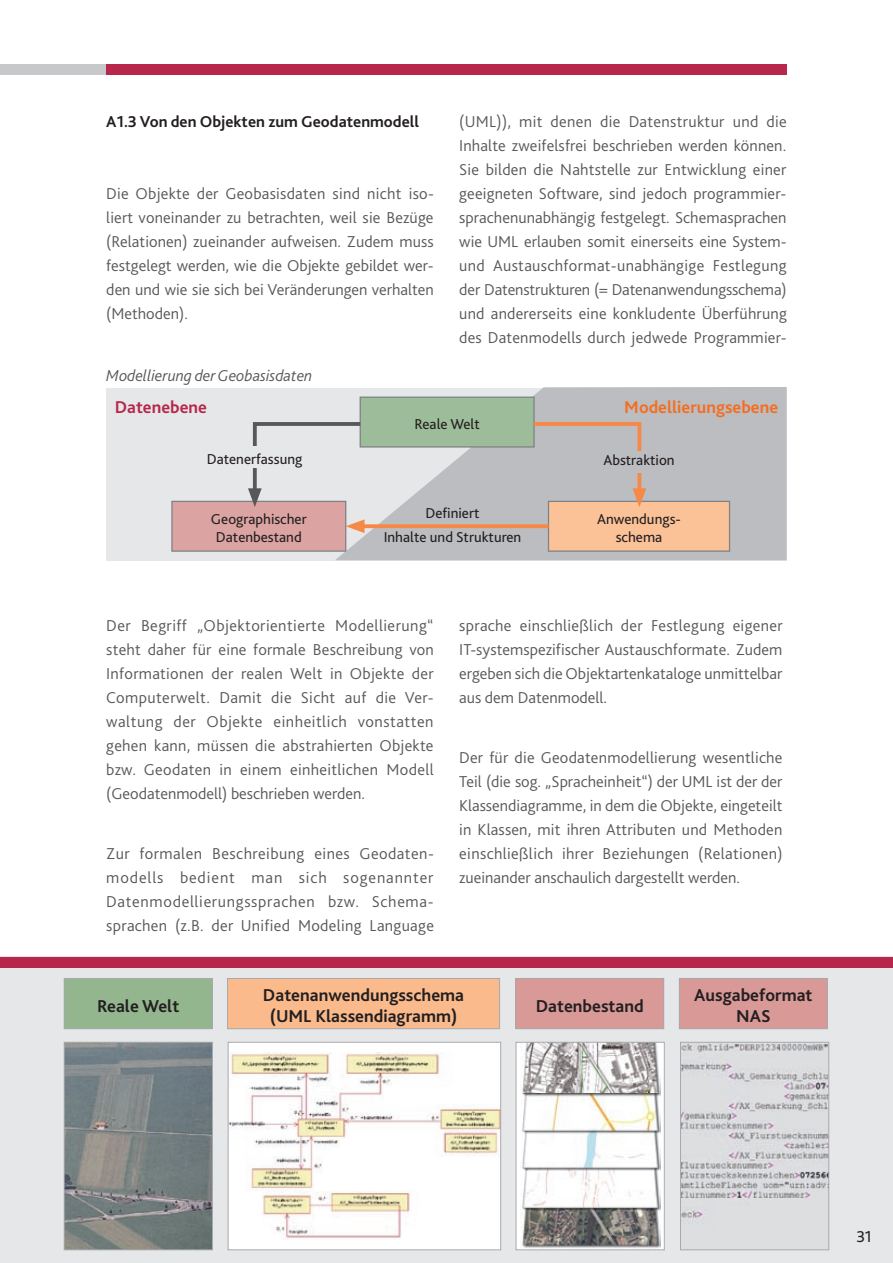
<style>
.page{position:relative;width:893px;height:1263px;background:#fff}
.page>*{position:absolute;margin:0;border:0;box-sizing:border-box;transform-origin:0 0}
.t1{font:700 18px/21.6px "Bliss 2";color:#231f20;text-align:center}
.t2{font:700 17.85px "Bliss 2";color:#f36e21}
.t3{font:700 17.85px "Bliss 2";color:#b6274b}
.t4{font:300 16.5px/24px "Bliss 2";color:#57585a;text-align:justify}
.t5{font:700 16.5px "Bliss 2";color:#231f20}
.t6{font:italic 300 16.5px "Bliss 2";color:#57585a}
.t7{font:16.5px "Bliss 2";color:#231f20}
.t8{font:15px/18px "Bliss 2";color:#231f20;text-align:center}
</style>
<div class="page">
<div style="left:106px;top:388px;width:681px;height:172px;background:#e6e7e9"></div>
<svg style="left:335px;top:387px;width:452px;height:173px;fill:#bcbdc0"></svg>
<div style="left:0;top:957px;width:893px;height:306px;background:#e6e7e9"></div>
<div style="left:360px;top:397px;width:174px;height:50px;background:#9dbc99"></div>
<div style="left:360px;top:396px;width:175px;height:52px;border:1px solid #808285"></div>
<div style="left:548px;top:501px;width:181px;height:50px;background:#fbc197"></div>
<div style="left:548px;top:501px;width:182px;height:51px;border:1px solid #808285"></div>
<div style="left:172px;top:501px;width:174px;height:50px;background:#dba3a1"></div>
<div style="left:171px;top:501px;width:175px;height:51px;border:1px solid #808285"></div>
<svg style="left:364px;top:524px;width:184px;height:4px"></svg>
<svg style="left:346px;top:519px;width:18px;height:14px"></svg>
<svg style="left:530px;top:420px;width:116px;height:87px;background:#c2b8b2"></svg>
<svg style="left:248px;top:420px;width:116px;height:87px"></svg>
<div style="left:599px;top:451px;width:80px;height:21px;background:#bcbdc0"></div>
<div style="left:202px;top:447px;width:105px;height:21px;background:#e6e7e9"></div>
<div style="left:64px;top:978px;width:148px;height:51px;background:#93b68f"></div>
<div style="left:64px;top:978px;width:149px;height:51px;border:1px solid #a8a9ad"></div>
<img style="left:66px;top:1044px;width:145px;height:204px">
<div style="left:64px;top:1042px;width:149px;height:208px;border:1px solid #a8a9ad"></div>
<div style="left:516px;top:978px;width:148px;height:51px;background:#d89997"></div>
<div style="left:515px;top:978px;width:149px;height:51px;border:1px solid #a8a9ad"></div>
<div style="left:516px;top:1042px;width:148px;height:208px;background:#fff"></div>
<img style="left:520px;top:1044px;width:140px;height:204px">
<div style="left:516px;top:1042px;width:149px;height:208px;border:1px solid #a8a9ad"></div>
<div style="left:679px;top:978px;width:148px;height:51px;background:#d89997"></div>
<div style="left:679px;top:978px;width:149px;height:51px;border:1px solid #a8a9ad"></div>
<img style="left:682px;top:1044px;width:145px;height:189px">
<div style="left:680px;top:1042px;width:149px;height:208px;border:1px solid #a8a9ad"></div>
<div style="left:228px;top:1042px;width:273px;height:208px;background:#fff"></div>
<img style="left:230px;top:1053px;width:269px;height:186px">
<div style="left:228px;top:1042px;width:273px;height:208px;border:1px solid #a8a9ad"></div>
<div style="left:228px;top:978px;width:272px;height:51px;background:#fbba8c"></div>
<div style="left:227px;top:978px;width:273px;height:51px;border:1px solid #a8a9ad"></div>
<div style="left:0;top:64px;width:587px;height:10px;background:#c7c8ca"></div>
<div style="left:106px;top:64px;width:681px;height:10px;background:#b6274b"></div>
<div style="left:0;top:957px;width:893px;height:10px;background:#b6274b"></div>
<p class="t5" style="left:106px;top:111px;width:315px">A1.3 Von den Objekten zum Geodatenmodell</p>
<p class="t4" style="left:106px;top:181px;width:329px">Die objekte der Geobasisdaten sind nicht iso&shy;liert voneinander zu betrachten, weil sie bezüge (relationen) zueinander aufweisen. Zudem muss festgelegt werden, wie die objekte gebildet wer&shy;den und wie sie sich bei Veränderungen verhalten (methoden).</p>
<p class="t6" style="left:106px;top:365px;width:208px">Modellierung der Geobasisdaten</p>
<p class="t4" style="left:459px;top:109px;width:329px">(umL)), mit denen die Datenstruktur und die Inhalte zweifelsfrei beschrieben werden können. sie bilden die nahtstelle zur entwicklung einer geeigneten software, sind jedoch programmier&shy;sprachenunabhängig festgelegt. schemasprachen wie umL erlauben somit einerseits eine system&shy;und Austauschformat-unabhängige Festlegung der Datenstrukturen (= Datenanwendungsschema) und andererseits eine konkludente überführung des Datenmodells durch jedwede programmier-</p>
<p class="t3" style="left:115px;top:396px;width:94px">Datenebene</p>
<p class="t2" style="left:624px;top:396px;width:155px">Modellierungsebene</p>
<p class="t8" style="left:207px;top:450px;width:97px">Datenerfassung</p>
<p class="t8" style="left:603px;top:450px;width:73px">Abstraktion</p>
<p class="t8" style="left:414px;top:414px;width:67px">Reale Welt</p>
<p class="t8" style="left:211px;top:510px;width:97px">Geographischer<br>Datenbestand</p>
<p class="t8" style="left:384px;top:500px;width:139px;line-height:24.3px">Definiert<br>Inhalte und Strukturen</p>
<p class="t8" style="left:597px;top:510px;width:85px">Anwendungs&shy;schema</p>
<p class="t4" style="left:106px;top:613px;width:329px">Der begriff „objektorientierte modellierung“ steht daher für eine formale beschreibung von Informationen der realen Welt in objekte der Computerwelt. Damit die sicht auf die Ver&shy;waltung der objekte einheitlich vonstatten gehen kann, müssen die abstrahierten objekte bzw. Geodaten in einem einheitlichen modell (Geodatenmodell) beschrieben werden.</p>
<p class="t4" style="left:106px;top:841px;width:329px">Zur formalen beschreibung eines Geodaten&shy;modells bedient man sich sogenannter Datenmodellierungssprachen bzw. schema&shy;sprachen (z.b. der unified modeling Language</p>
<p class="t4" style="left:459px;top:613px;width:325px">sprache einschließlich der Festlegung eigener IT-systemspezifischer Austauschformate. Zudem ergeben sich die objektartenkataloge unmittelbar aus dem Datenmodell.</p>
<p class="t4" style="left:459px;top:745px;width:325px">Der für die Geodatenmodellierung wesentliche Teil (die sog. „spracheinheit“) der umL ist der der Klassendiagramme, in dem die objekte, eingeteilt in Klassen, mit ihren Attributen und methoden einschließlich ihrer beziehungen (relationen) zueinander anschaulich dargestellt werden.</p>
<p class="t1" style="left:97px;top:994px;width:84px">Reale Welt</p>
<p class="t1" style="left:536px;top:994px;width:110px">Datenbestand</p>
<p class="t1" style="left:694px;top:984px;width:120px">Ausgabeformat<br>NAS</p>
<p class="t1" style="left:263px;top:984px;width:203px">Datenanwendungsschema (uML klassendiagramm)</p>
<p class="t7" style="left:856px;top:1226px;width:17px">31</p>
</div>
